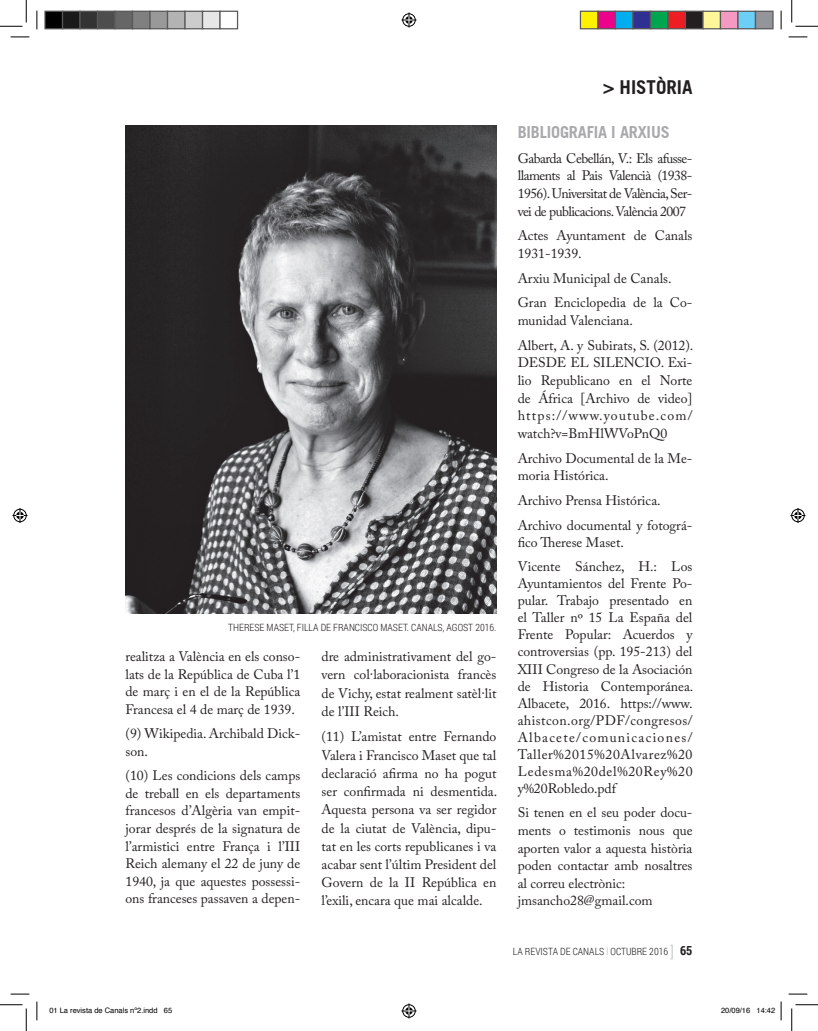
<style>
.page{position:relative;width:818px;height:1031px;background:#fff}
.page>*{position:absolute;margin:0;border:0;box-sizing:border-box;transform-origin:0 0}
.t1{font:700 18.75px "Commerce Black S Si";color:#231f20}
.t2{font:700 16.25px "Commerce Black S Si";letter-spacing:-.01em;color:#a8a9ad}
.t3{font:13.75px/17.6px "Adobe Caslon Pro";color:#231f20}
.t4{font:300 10px "Roboto Condensed";color:#231f20}
.t5{font:7.5px "Helvetica";color:#000}
.s1{font-size:14.75px;color:#bcbdc0}
.s2{font-size:15px;color:#bcbdc0}
.s3{font-weight:700;font-size:12.5px}
</style>
<div class="page">
<img style="left:125px;top:125px;width:371px;height:488px">
<svg style="left:11px;top:36px;width:18px;height:2px"></svg>
<svg style="left:788px;top:36px;width:19px;height:2px"></svg>
<svg style="left:11px;top:993px;width:18px;height:1px"></svg>
<svg style="left:788px;top:993px;width:19px;height:1px"></svg>
<svg style="left:36px;top:11px;width:2px;height:18px"></svg>
<svg style="left:36px;top:1001px;width:2px;height:19px"></svg>
<svg style="left:780px;top:11px;width:2px;height:18px"></svg>
<svg style="left:0;top:0;width:27px;height:27px"></svg>
<svg style="left:0;top:1004px;width:27px;height:26px"></svg>
<svg style="left:791px;top:0;width:27px;height:27px"></svg>
<svg style="left:791px;top:1004px;width:27px;height:26px"></svg>
<svg style="left:401px;top:13px;width:15px;height:15px"></svg>
<svg style="left:401px;top:1003px;width:15px;height:15px"></svg>
<svg style="left:13px;top:508px;width:15px;height:15px"></svg>
<svg style="left:790px;top:508px;width:15px;height:15px"></svg>
<div style="left:45px;top:11px;width:18px;height:18px;background:#000"></div>
<div style="left:44px;top:11px;width:19px;height:18px;border:1px solid #595959"></div>
<div style="left:63px;top:11px;width:17px;height:18px;background:#1a1a1a"></div>
<div style="left:62px;top:11px;width:19px;height:18px;border:1px solid #595959"></div>
<div style="left:80px;top:11px;width:18px;height:18px;background:#333"></div>
<div style="left:79px;top:11px;width:19px;height:18px;border:1px solid #595959"></div>
<div style="left:98px;top:11px;width:17px;height:18px;background:#4d4d4d"></div>
<div style="left:97px;top:11px;width:19px;height:18px;border:1px solid #595959"></div>
<div style="left:115px;top:11px;width:18px;height:18px;background:#666"></div>
<div style="left:114px;top:11px;width:19px;height:18px;border:1px solid #595959"></div>
<div style="left:133px;top:11px;width:17px;height:18px;background:#808080"></div>
<div style="left:132px;top:11px;width:19px;height:18px;border:1px solid #595959"></div>
<div style="left:150px;top:11px;width:18px;height:18px;background:#999"></div>
<div style="left:149px;top:11px;width:19px;height:18px;border:1px solid #595959"></div>
<div style="left:168px;top:11px;width:17px;height:18px;background:#b3b3b3"></div>
<div style="left:167px;top:11px;width:19px;height:18px;border:1px solid #595959"></div>
<div style="left:185px;top:11px;width:18px;height:18px;background:#ccc"></div>
<div style="left:184px;top:11px;width:19px;height:18px;border:1px solid #595959"></div>
<div style="left:203px;top:11px;width:17px;height:18px;background:#e6e6e6"></div>
<div style="left:202px;top:11px;width:19px;height:18px;border:1px solid #595959"></div>
<div style="left:219px;top:11px;width:19px;height:18px;border:1px solid #595959"></div>
<div style="left:580px;top:11px;width:18px;height:18px;background:#fff101"></div>
<div style="left:580px;top:11px;width:18px;height:18px;border:1px solid #595959"></div>
<div style="left:598px;top:11px;width:17px;height:18px;background:#ed028c"></div>
<div style="left:597px;top:11px;width:19px;height:18px;border:1px solid #595959"></div>
<div style="left:615px;top:11px;width:18px;height:18px;background:#00aeef"></div>
<div style="left:615px;top:11px;width:18px;height:18px;border:1px solid #595959"></div>
<div style="left:633px;top:11px;width:17px;height:18px;background:#2e3092"></div>
<div style="left:632px;top:11px;width:19px;height:18px;border:1px solid #595959"></div>
<div style="left:650px;top:11px;width:18px;height:18px;background:#00a54f"></div>
<div style="left:650px;top:11px;width:18px;height:18px;border:1px solid #595959"></div>
<div style="left:668px;top:11px;width:17px;height:18px;background:#ee1d23"></div>
<div style="left:667px;top:11px;width:19px;height:18px;border:1px solid #595959"></div>
<div style="left:685px;top:11px;width:18px;height:18px;background:#231f20"></div>
<div style="left:685px;top:11px;width:18px;height:18px;border:1px solid #595959"></div>
<div style="left:703px;top:11px;width:17px;height:18px;background:#fff79a"></div>
<div style="left:702px;top:11px;width:19px;height:18px;border:1px solid #595959"></div>
<div style="left:720px;top:11px;width:18px;height:18px;background:#f499c2"></div>
<div style="left:720px;top:11px;width:18px;height:18px;border:1px solid #595959"></div>
<div style="left:738px;top:11px;width:17px;height:18px;background:#6bcff6"></div>
<div style="left:737px;top:11px;width:19px;height:18px;border:1px solid #595959"></div>
<div style="left:755px;top:11px;width:18px;height:18px;background:#939598"></div>
<div style="left:755px;top:11px;width:18px;height:18px;border:1px solid #595959"></div>
<svg style="left:780px;top:1001px;width:2px;height:19px"></svg>
<p class="t4" style="left:228px;top:620px;width:17px">THERESE</p>
<p class="t4" style="left:267px;top:620px;width:14px">MASET</p>
<p class="t4" style="left:293px;top:620px;width:165px">, FILLA DE FRANCISCO MASET. CANALS, AGOST</p>
<p class="t4" style="left:475px;top:620px;width:23px">2016.</p>
<p class="t3" style="left:125px;top:647px;width:176px;text-align:justify">realitza a València en els conso&shy;lats de la República de Cuba l’1 de març i en el de la República Francesa el 4 de març de 1939.</p>
<p class="t3" style="left:125px;top:724px;width:176px">(9) Wikipedia. Archibald Dick&shy;son.</p>
<p class="t3" style="left:125px;top:767px;width:176px;text-align:justify">(10) Les condicions dels camps de treball en els departaments francesos d’Algèria van empit&shy;jorar després de la signatura de l’armistici entre França i l’III Reich alemany el 22 de juny de 1940, ja que aquestes possessi&shy;ons franceses passaven a depen-</p>
<p class="t3" style="left:322px;top:647px;width:176px;line-height:18.2px;text-align:justify">dre administrativament del go&shy;vern col·laboracionista francès de Vichy, estat realment satèl·lit de l’III Reich.</p>
<p class="t3" style="left:322px;top:727px;width:177px;line-height:18.2px;text-align:justify">(11) L’amistat entre Fernando Valera i Francisco Maset que tal declaració afirma no ha pogut ser confirmada ni desmentida.<br>Aquesta persona va ser regidor de la ciutat de València, dipu&shy;tat en les corts republicanes i va acabar sent l’últim President del Govern de la II República en l’exili, encara que mai alcalde.</p>
<h1 class="t1" style="left:603px;top:75px;width:91px">&gt; HISTÒRIA</h1>
<p class="t2" style="left:518px;top:122px;width:154px">BIBLIOGRAFIA I ARXIUS</p>
<p class="t3" style="left:518px;top:149px;width:176px;text-align:justify">Gabarda Cebellán, V.: Els afusse&shy;llaments al Pais Valencià (1938- 1956). Universitat de València, Ser&shy;vei de publicacions. València 2007</p>
<p class="t3" style="left:518px;top:227px;width:176px">Actes Ayuntament de Canals<br>1931-1939.</p>
<p class="t3" style="left:518px;top:265px;width:176px;line-height:24.8px">Arxiu Municipal de Canals.<br>Gran Enciclopedia de la Co-</p>
<p class="t3" style="left:518px;top:308px;width:177px;line-height:24.8px">munidad Valenciana.<br>Albert, A. y Subirats, S. (2012).</p>
<p class="t3" style="left:518px;top:354px;width:176px;text-align:justify">DESDE EL SILENCIO. Exi&shy;lio Republicano en el Norte de África [Archivo de video] https://www.youtube.com/ watch?v=BmHlWVoPnQ0</p>
<p class="t3" style="left:518px;top:449px;width:176px">Archivo Documental de la Me&shy;moria Histórica.</p>
<p class="t3" style="left:518px;top:488px;width:176px;line-height:24.8px">Archivo Prensa Histórica.<br>Archivo documental y fotográ-</p>
<p class="t3" style="left:518px;top:530px;width:176px;line-height:24.1px">fico Therese Maset.<br>Vicente Sánchez, H.: Los</p>
<p class="t3" style="left:518px;top:575px;width:177px;line-height:17px;text-align:justify">Ayuntamientos del Frente Po&shy;pular. Trabajo presentado en el Taller nº 15 La España del Frente Popular: Acuerdos y controversias (pp. 195-213) del XIII Congreso de la Asociación de Historia Contemporánea.<br>Albacete, 2016. https://www. ahistcon.org/PDF/congresos/ Albacete/comunicaciones/ Taller%2015%20Alvarez%20<br>Ledesma%20del%20Rey%20 y%20Robledo.pdf</p>
<p class="t3" style="left:518px;top:803px;width:176px">Si tenen en el seu poder docu&shy;ments o testimonis nous que aporten valor a aquesta història poden contactar amb nosaltres al correu electrònic: jmsancho28@gmail.com</p>
<p class="t4" style="left:513px;top:944px;width:181px">LA REVISTA DE CANALS <span class="s1">I</span> OCTUBRE 2016 <span class="s2">]</span> <span class="s3">65</span></p>
<p class="t5" style="left:49px;top:1004px;width:124px">01 La revista de Canals nº2.indd 65</p>
<p class="t5" style="left:721px;top:1004px;width:56px">20/09/16 14:42</p>
</div>
